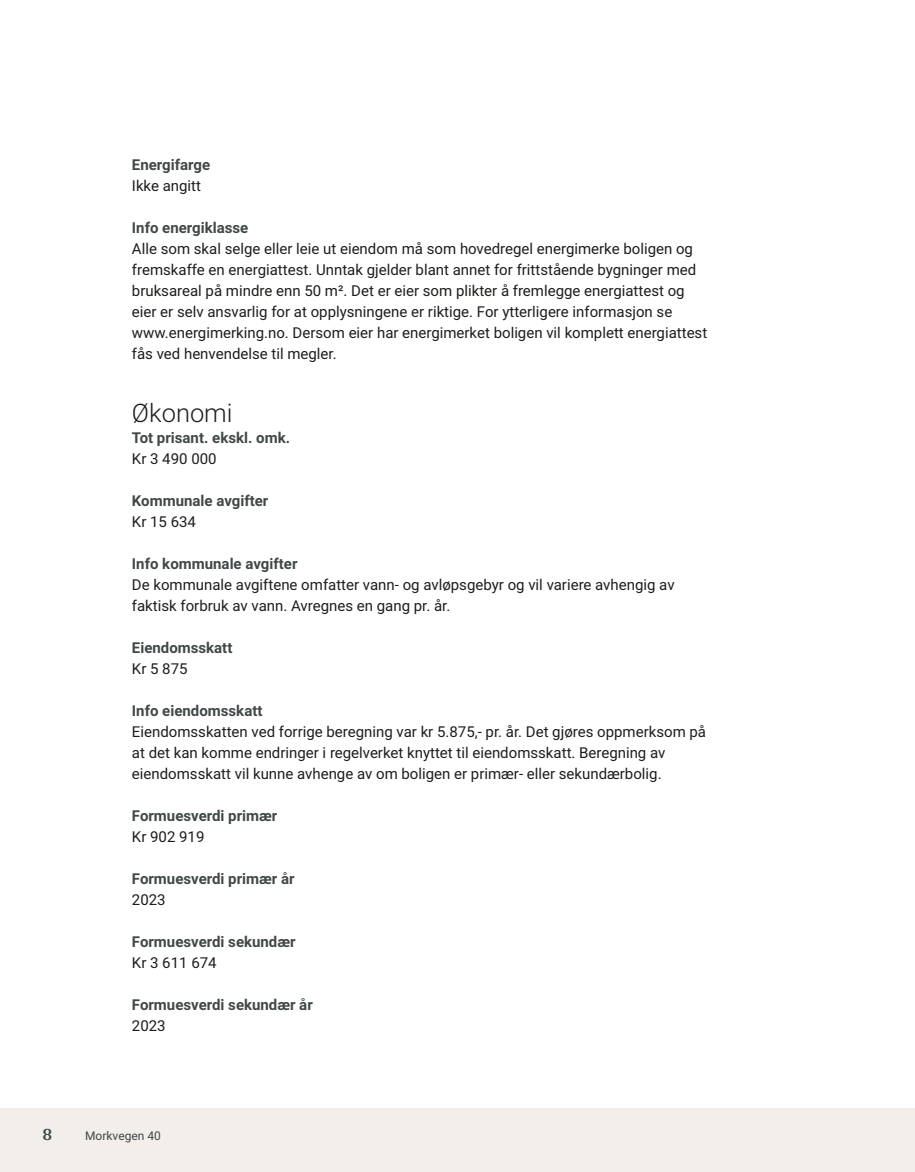
<style>
.page{position:relative;width:915px;height:1172px;background:#fff}
.page>*{position:absolute;margin:0;border:0;box-sizing:border-box;transform-origin:0 0}
.t1{font:300 25.5px "Roboto Vitec";color:#1d1d1b}
.t2{font:700 18px "Arya";color:#414749}
.t3{font:15px/21px "Roboto Vitec";color:#1d1d1b}
.t4{font:700 15px "Roboto Vitec";color:#414749}
.t5{font:12px "Roboto Vitec";color:#414749}
</style>
<div class="page">
<div style="left:0;top:1108px;width:914px;height:64px;background:#f2eeea"></div>
<p class="t4" style="left:132px;top:154px;width:80px">Energifarge</p>
<p class="t3" style="left:132px;top:174px;width:71px">Ikke angitt</p>
<p class="t4" style="left:132px;top:217px;width:118px">Info energiklasse</p>
<p class="t3" style="left:132px;top:237px;width:576px">Alle som skal selge eller leie ut eiendom må som hovedregel energimerke boligen og fremskaffe en energiattest. Unntak gjelder blant annet for frittstående bygninger med bruksareal på mindre enn 50 m². Det er eier som plikter å fremlegge energiattest og eier er selv ansvarlig for at opplysningene er riktige. For ytterligere informasjon se www.energimerking.no. Dersom eier har energimerket boligen vil komplett energiattest fås ved henvendelse til megler.</p>
<h1 class="t1" style="left:132px;top:395px;width:102px">Økonomi</h1>
<p class="t4" style="left:132px;top:427px;width:160px">Tot prisant. ekskl. omk.</p>
<p class="t3" style="left:132px;top:447px;width:86px">Kr 3 490 000</p>
<p class="t4" style="left:132px;top:490px;width:138px">Kommunale avgifter</p>
<p class="t3" style="left:132px;top:510px;width:66px">Kr 15 634</p>
<p class="t4" style="left:132px;top:553px;width:167px">Info kommunale avgifter</p>
<p class="t3" style="left:132px;top:573px;width:544px">De kommunale avgiftene omfatter vann‑ og avløpsgebyr og vil variere avhengig av faktisk forbruk av vann. Avregnes en gang pr. år.</p>
<p class="t4" style="left:132px;top:637px;width:102px">Eiendomsskatt</p>
<p class="t3" style="left:132px;top:657px;width:57px">Kr 5 875</p>
<p class="t4" style="left:132px;top:700px;width:132px">Info eiendomsskatt</p>
<p class="t3" style="left:132px;top:720px;width:575px">Eiendomsskatten ved forrige beregning var kr 5.875,‑ pr. år. Det gjøres oppmerksom på at det kan komme endringer i regelverket knyttet til eiendomsskatt. Beregning av eiendomsskatt vil kunne avhenge av om boligen er primær‑ eller sekundærbolig.</p>
<p class="t4" style="left:132px;top:805px;width:147px">Formuesverdi primær</p>
<p class="t3" style="left:132px;top:825px;width:74px">Kr 902 919</p>
<p class="t4" style="left:132px;top:868px;width:164px">Formuesverdi primær år</p>
<p class="t3" style="left:132px;top:888px;width:35px">2023</p>
<p class="t4" style="left:132px;top:931px;width:165px">Formuesverdi sekundær</p>
<p class="t3" style="left:132px;top:951px;width:86px">Kr 3 611 674</p>
<p class="t4" style="left:132px;top:994px;width:182px">Formuesverdi sekundær år</p>
<p class="t3" style="left:132px;top:1014px;width:35px">2023</p>
<p class="t2" style="left:43px;top:1123px;width:11px">8</p>
<p class="t5" style="left:85px;top:1127px;width:77px">Morkvegen 40</p>
</div>
